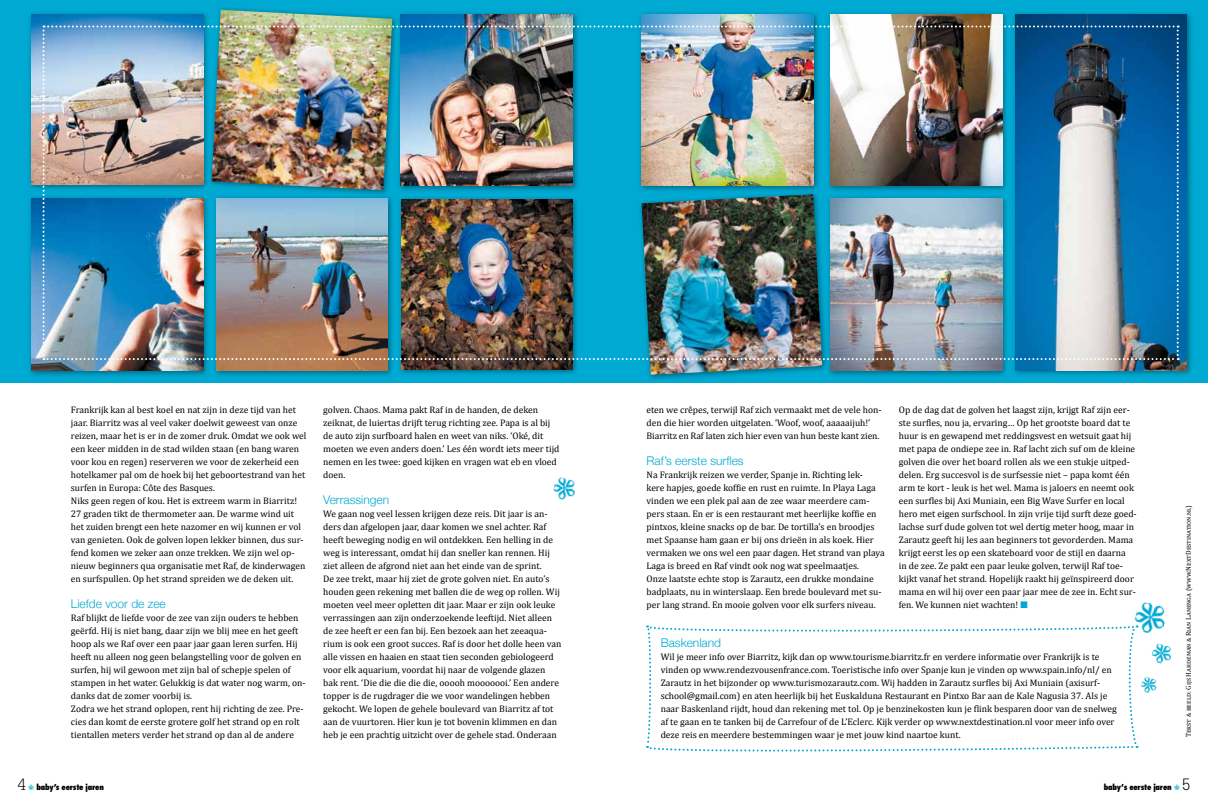
<style>
.page{position:relative;width:1208px;height:808px;background:#fff}
.page>*{position:absolute;margin:0;border:0;box-sizing:border-box;transform-origin:0 0}
.t1{font:300 12px "Helvetica Neue";color:#00a9d2}
.t2{font:9.5px/13px "Cambria";color:#000}
.t3{font:800 condensed 8px "Futura";letter-spacing:-.03em;color:#000}
.t4{font:7px "Cambria";color:#000}
.s1{color:#00a9d2}
.s2{font-family:"Glypha";font-weight:300;font-stretch:normal;font-size:16px}
</style>
<div class="page">
<svg style="left:1174px;top:784px;width:6px;height:6px"></svg>
<svg style="left:28px;top:784px;width:6px;height:6px"></svg>
<div style="left:0;top:0;width:1208px;height:383px;background:#00a9d2"></div>
<svg style="left:646px;top:625px;width:491px;height:127px"></svg>
<div style="left:208px;top:6px;width:191px;height:191px;background:#000;opacity:.4"></div>
<img style="left:212px;top:10px;width:180px;height:16px">
<div style="left:638px;top:191px;width:190px;height:190px;background:#000;opacity:.4"></div>
<img style="left:641px;top:360px;width:181px;height:15px">
<div style="left:212px;top:195px;width:182px;height:183px;background:#000;opacity:.4"></div>
<img style="left:216px;top:360px;width:172px;height:10px">
<div style="left:397px;top:195px;width:182px;height:181px;background:#000;opacity:.4"></div>
<img style="left:401px;top:360px;width:171px;height:9px">
<div style="left:27px;top:10px;width:183px;height:182px;background:#000;opacity:.4"></div>
<img style="left:32px;top:14px;width:171px;height:171px">
<div style="left:826px;top:195px;width:183px;height:183px;background:#000;opacity:.4"></div>
<img style="left:830px;top:360px;width:172px;height:10px">
<div style="left:637px;top:10px;width:183px;height:183px;background:#000;opacity:.4"></div>
<img style="left:641px;top:14px;width:172px;height:12px">
<div style="left:826px;top:10px;width:183px;height:183px;background:#00a0c7"></div>
<img style="left:830px;top:14px;width:172px;height:12px">
<div style="left:396px;top:10px;width:183px;height:183px;background:#000;opacity:.4"></div>
<img style="left:401px;top:14px;width:171px;height:12px">
<div style="left:27px;top:195px;width:183px;height:183px;background:#000;opacity:.4"></div>
<img style="left:32px;top:199px;width:171px;height:171px">
<div style="left:1011px;top:10px;width:183px;height:367px;background:#000;opacity:.4"></div>
<img style="left:1015px;top:14px;width:172px;height:356px">
<img style="left:43px;top:26px;width:1135px;height:334px">
<img style="left:1132px;top:602px;width:33px;height:34px">
<img style="left:1151px;top:643px;width:21px;height:21px">
<img style="left:1140px;top:676px;width:17px;height:17px">
<img style="left:553px;top:477px;width:22px;height:23px">
<p class="t2" style="left:71px;top:403px;width:237px">Frankrijk kan al best koel en nat zijn in deze tijd van het jaar. Biarritz was al veel vaker doelwit geweest van onze reizen, maar het is er in de zomer druk. Omdat we ook wel een keer midden in de stad wilden staan (en bang waren voor kou en regen) reserveren we voor de zekerheid een hotelkamer pal om de hoek bij het geboortestrand van het surfen in Europa: Côte des Basques.<br>Niks geen regen of kou. Het is extreem warm in Biarritz!<br>27 graden tikt de thermometer aan. De warme wind uit het zuiden brengt een hete nazomer en wij kunnen er vol van genieten. Ook de golven lopen lekker binnen, dus sur&shy;fend komen we zeker aan onze trekken. We zijn wel op&shy;nieuw beginners qua organisatie met Raf, de kinderwagen en surfspullen. Op het strand spreiden we de deken uit.</p>
<p class="t1" style="left:71px;top:596px;width:96px">Liefde voor de zee</p>
<p class="t2" style="left:71px;top:611px;width:236px">Raf blijkt de liefde voor de zee van zijn ouders te hebben geërfd. Hij is niet bang, daar zijn we blij mee en het geeft hoop als we Raf over een paar jaar gaan leren surfen. Hij heeft nu alleen nog geen belangstelling voor de golven en surfen, hij wil gewoon met zijn bal of schepje spelen of stampen in het water. Gelukkig is dat water nog warm, on&shy;danks dat de zomer voorbij is.<br>Zodra we het strand oplopen, rent hij richting de zee. Pre&shy;cies dan komt de eerste grotere golf het strand op en rolt tientallen meters verder het strand op dan al de andere</p>
<p class="t2" style="left:323px;top:403px;width:238px">golven. Chaos. Mama pakt Raf in de handen, de deken zeiknat, de luiertas drijft terug richting zee. Papa is al bij de auto zijn surfboard halen en weet van niks. ‘Oké, dit moeten we even anders doen.’ Les één wordt iets meer tijd nemen en les twee: goed kijken en vragen wat eb en vloed doen.</p>
<p class="t1" style="left:323px;top:492px;width:68px">Verrassingen</p>
<p class="t2" style="left:323px;top:507px;width:240px">We gaan nog veel lessen krijgen deze reis. Dit jaar is an&shy;ders dan afgelopen jaar, daar komen we snel achter. Raf heeft beweging nodig en wil ontdekken. Een helling in de weg is interessant, omdat hij dan sneller kan rennen. Hij ziet alleen de afgrond niet aan het einde van de sprint.<br>De zee trekt, maar hij ziet de grote golven niet. En auto’s houden geen rekening met ballen die de weg op rollen. Wij moeten veel meer opletten dit jaar. Maar er zijn ook leuke verrassingen aan zijn onderzoekende leeftijd. Niet alleen de zee heeft er een fan bij. Een bezoek aan het zeeaqua&shy;rium is ook een groot succes. Raf is door het dolle heen van alle vissen en haaien en staat tien seconden gebiologeerd voor elk aquarium, voordat hij naar de volgende glazen bak rent. ‘Die die die die die, ooooh mooooooi.’ Een andere topper is de rugdrager die we voor wandelingen hebben gekocht. We lopen de gehele boulevard van Biarritz af tot aan de vuurtoren. Hier kun je tot bovenin klimmen en dan heb je een prachtig uitzicht over de gehele stad. Onderaan</p>
<p class="t2" style="left:646px;top:403px;width:236px">eten we crêpes, terwijl Raf zich vermaakt met de vele hon&shy;den die hier worden uitgelaten. ‘Woof, woof, aaaaaijuh!’<br>Biarritz en Raf laten zich hier even van hun beste kant zien.</p>
<p class="t1" style="left:646px;top:453px;width:99px">Raf’s eerste surfles</p>
<p class="t2" style="left:646px;top:468px;width:240px">Na Frankrijk reizen we verder, Spanje in. Richting lek-<br>kere hapjes, goede koffie en rust en ruimte. In Playa Laga vinden we een plek pal aan de zee waar meerdere cam&shy;pers staan. En er is een restaurant met heerlijke koffie en pintxos, kleine snacks op de bar. De tortilla’s en broodjes met Spaanse ham gaan er bij ons drieën in als koek. Hier vermaken we ons wel een paar dagen. Het strand van playa Laga is breed en Raf vindt ook nog wat speelmaatjes.<br>Onze laatste echte stop is Zarautz, een drukke mondaine badplaats, nu in winterslaap. Een brede boulevard met su&shy;per lang strand. En mooie golven voor elk surfers niveau.</p>
<p class="t2" style="left:899px;top:403px;width:239px">Op de dag dat de golven het laagst zijn, krijgt Raf zijn eer&shy;ste surfles, nou ja, ervaring… Op het grootste board dat te huur is en gewapend met reddingsvest en wetsuit gaat hij met papa de ondiepe zee in. Raf lacht zich suf om de kleine golven die over het board rollen als we een stukje uitped&shy;delen. Erg succesvol is de surfsessie niet – papa komt één arm te kort - leuk is het wel. Mama is jaloers en neemt ook een surfles bij Axi Muniain, een Big Wave Surfer en local hero met eigen surfschool. In zijn vrije tijd surft deze goed&shy;lachse surf dude golven tot wel dertig meter hoog, maar in Zarautz geeft hij les aan beginners tot gevorderden. Mama krijgt eerst les op een skateboard voor de stijl en daarna<br>in de zee. Ze pakt een paar leuke golven, terwijl Raf toe&shy;kijkt vanaf het strand. Hopelijk raakt hij geïnspireerd door mama en wil hij over een paar jaar mee de zee in. Echt sur&shy;fen. We kunnen niet wachten! <span class="s1">■</span></p>
<p class="t1" style="left:660px;top:635px;width:62px">Baskenland</p>
<p class="t2" style="left:660px;top:650px;width:458px">Wil je meer info over Biarritz, kijk dan op www.tourisme.biarritz.fr en verdere informatie over Frankrijk is te vinden op www.rendezvousenfrance.com. Toeristische info over Spanje kun je vinden op www.spain.info/nl/ en Zarautz in het bijzonder op www.turismozarautz.com. Wij hadden in Zarautz surfles bij Axi Muniain (axisurf&shy;school@gmail.com) en aten heerlijk bij het Euskalduna Restaurant en Pintxo Bar aan de Kale Nagusia 37. Als je naar Baskenland rijdt, houd dan rekening met tol. Op je benzinekosten kun je flink besparen door van de snelweg af te gaan en te tanken bij de Carrefour of de L’Eclerc. Kijk verder op www.nextdestination.nl voor meer info over deze reis en meerdere bestemmingen waar je met jouw kind naartoe kunt.</p>
<p class="t4" style="left:1184px;top:737px;width:234px;rotate:-90deg">Tekst &amp; beeld: Gijs Hardeman &amp; Rian Lanenga (www.NextDestination.nl)</p>
<p class="t3" style="left:18px;top:782px;width:88px"><span class="s2">4</span> baby’s eerste jaren</p>
<p class="t3" style="left:1104px;top:782px;width:88px">baby’s eerste jaren <span class="s2">5</span></p>
</div>
